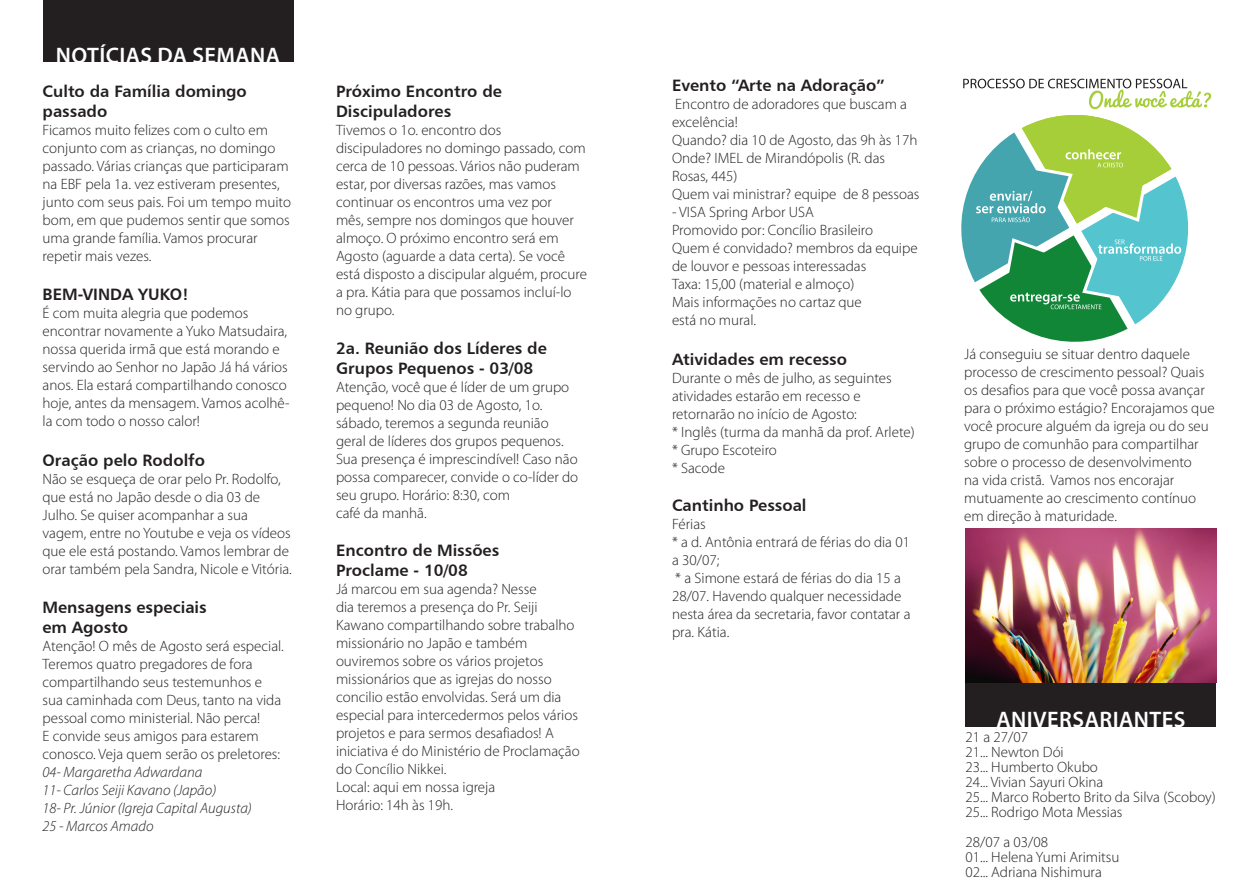
<style>
.page{position:relative;width:1259px;height:893px;background:#fff}
.page>*{position:absolute;margin:0;border:0;box-sizing:border-box;transform-origin:0 0}
.t1{font:600 22.5px "Myriad Pro";letter-spacing:.02em;color:#fff}
.subtítulo{font:16.5px/19.8px "Humanist 777 BT Bold B";color:#231f20}
.texto{font:300 15px/18px "Myriad Pro";color:#231f20}
.texto-2{font:italic 300 15px "Myriad Pro";color:#231f20}
</style>
<div class="page">
<div style="left:43px;top:0;width:250px;height:62px;background:#231f20"></div>
<svg style="left:961px;top:79px;width:250px;height:263px"></svg>
<div style="left:965px;top:675px;width:251px;height:51px;background:#231f20"></div>
<img style="left:965px;top:529px;width:251px;height:153px">
<p class="t1" style="left:56px;top:41px;width:226px">NOTÍCIAS DA SEMANA</p>
<p class="subtítulo" style="left:43px;top:81px;width:206px">Culto da Família domingo passado</p>
<p class="texto" style="left:43px;top:121px;width:250px">Ficamos muito felizes com o culto em conjunto com as crianças, no domingo passado. Várias crianças que participaram na EBF pela 1a. vez estiveram presentes, junto com seus pais. Foi um tempo muito bom, em que pudemos sentir que somos uma grande família. Vamos procurar repetir mais vezes.</p>
<p class="subtítulo" style="left:43px;top:284px;width:148px">BEM-VINDA YUKO!</p>
<p class="texto" style="left:43px;top:304px;width:249px">É com muita alegria que podemos encontrar novamente a Yuko Matsudaira, nossa querida irmã que está morando e servindo ao Senhor no Japão Já há vários anos. Ela estará compartilhando conosco hoje, antes da mensagem. Vamos acolhê&shy;la com todo o nosso calor!</p>
<p class="subtítulo" style="left:43px;top:450px;width:164px">Oração pelo Rodolfo</p>
<p class="texto" style="left:43px;top:470px;width:251px">Não se esqueça de orar pelo Pr. Rodolfo, que está no Japão desde o dia 03 de Julho. Se quiser acompanhar a sua vagem, entre no Youtube e veja os vídeos que ele está postando. Vamos lembrar de orar também pela Sandra, Nicole e Vitória.</p>
<p class="subtítulo" style="left:43px;top:597px;width:166px">Mensagens especiais</p>
<p class="subtítulo" style="left:43px;top:617px;width:87px">em Agosto</p>
<p class="texto" style="left:43px;top:637px;width:243px">Atenção! O mês de Agosto será especial.<br>Teremos quatro pregadores de fora compartilhando seus testemunhos e sua caminhada com Deus, tanto na vida pessoal como ministerial. Não perca!<br>E convide seus amigos para estarem conosco. Veja quem serão os preletores:</p>
<p class="texto-2" style="left:43px;top:764px;width:161px">04- Margaretha Adwardana</p>
<p class="texto-2" style="left:43px;top:782px;width:175px">11- Carlos Seiji Kavano (Japão)</p>
<p class="texto-2" style="left:43px;top:800px;width:211px">18- Pr. Júnior (Igreja Capital Augusta)</p>
<p class="texto-2" style="left:43px;top:818px;width:112px">25 - Marcos Amado</p>
<p class="subtítulo" style="left:336px;top:81px;width:167px">Próximo Encontro de<br>Discipuladores</p>
<p class="texto" style="left:336px;top:121px;width:252px">Tivemos o 1o. encontro dos discipuladores no domingo passado, com cerca de 10 pessoas. Vários não puderam estar, por diversas razões, mas vamos continuar os encontros uma vez por<br>mês, sempre nos domingos que houver almoço. O próximo encontro será em Agosto (aguarde a data certa). Se você está disposto a discipular alguém, procure a pra. Kátia para que possamos incluí-lo no grupo.</p>
<p class="subtítulo" style="left:336px;top:338px;width:212px">2a. Reunião dos Líderes de<br>Grupos Pequenos - 03/08</p>
<p class="texto" style="left:336px;top:378px;width:244px">Atenção, você que é líder de um grupo pequeno! No dia 03 de Agosto, 1o. sábado, teremos a segunda reunião geral de líderes dos grupos pequenos.<br>Sua presença é imprescindível! Caso não possa comparecer, convide o co-líder do seu grupo. Horário: 8:30, com</p>
<p class="texto" style="left:336px;top:504px;width:92px">café da manhã.</p>
<p class="subtítulo" style="left:336px;top:540px;width:165px">Encontro de Missões</p>
<p class="subtítulo" style="left:336px;top:559px;width:133px">Proclame - 10/08</p>
<p class="texto" style="left:336px;top:580px;width:245px">Já marcou em sua agenda? Nesse<br>dia teremos a presença do Pr. Seiji Kawano compartilhando sobre trabalho missionário no Japão e também ouviremos sobre os vários projetos missionários que as igrejas do nosso concilio estão envolvidas. Será um dia especial para intercedermos pelos vários projetos e para sermos desafiados! A iniciativa é do Ministério de Proclamação do Concílio Nikkei.</p>
<p class="texto" style="left:336px;top:778px;width:161px">Local: aqui em nossa igreja</p>
<p class="texto" style="left:336px;top:796px;width:119px">Horário: 14h às 19h.</p>
<p class="subtítulo" style="left:672px;top:75px;width:214px">Evento “Arte na Adoração”</p>
<p class="texto" style="left:672px;top:95px;width:237px">Encontro de adoradores que buscam a excelência!</p>
<p class="texto" style="left:672px;top:131px;width:247px">Quando? dia 10 de Agosto, das 9h às 17h</p>
<p class="texto" style="left:672px;top:149px;width:215px">Onde? IMEL de Mirandópolis (R. das<br>Rosas, 445)</p>
<p class="texto" style="left:672px;top:185px;width:249px">Quem vai ministrar? equipe de 8 pessoas</p>
<p class="texto" style="left:672px;top:203px;width:143px">- VISA Spring Arbor USA</p>
<p class="texto" style="left:672px;top:221px;width:203px">Promovido por: Concílio Brasileiro</p>
<p class="texto" style="left:672px;top:239px;width:247px">Quem é convidado? membros da equipe de louvor e pessoas interessadas</p>
<p class="texto" style="left:672px;top:275px;width:184px">Taxa: 15,00 (material e almoço)</p>
<p class="texto" style="left:672px;top:293px;width:191px">Mais informações no cartaz que</p>
<p class="texto" style="left:672px;top:311px;width:86px">está no mural.</p>
<p class="subtítulo" style="left:672px;top:349px;width:177px">Atividades em recesso</p>
<p class="texto" style="left:672px;top:369px;width:221px">Durante o mês de julho, as seguintes atividades estarão em recesso e retornarão no início de Agosto:</p>
<p class="texto" style="left:672px;top:423px;width:244px">* Inglês (turma da manhã da prof. Arlete)</p>
<p class="texto" style="left:672px;top:441px;width:106px">* Grupo Escoteiro</p>
<p class="texto" style="left:672px;top:459px;width:55px">* Sacode</p>
<p class="subtítulo" style="left:672px;top:495px;width:136px">Cantinho Pessoal</p>
<p class="texto" style="left:672px;top:515px;width:35px">Férias</p>
<p class="texto" style="left:672px;top:533px;width:239px">* a d. Antônia entrará de férias do dia 01 a 30/07;</p>
<p class="texto" style="left:672px;top:569px;width:240px">* a Simone estará de férias do dia 15 a<br>28/07. Havendo qualquer necessidade nesta área da secretaria, favor contatar a pra. Kátia.</p>
<p class="texto" style="left:964px;top:345px;width:252px">Já conseguiu se situar dentro daquele processo de crescimento pessoal? Quais os desafios para que você possa avançar para o próximo estágio? Encorajamos que você procure alguém da igreja ou do seu grupo de comunhão para compartilhar sobre o processo de desenvolvimento<br>na vida cristã. Vamos nos encorajar mutuamente ao crescimento contínuo em direção à maturidade.</p>
<p class="t1" style="left:996px;top:705px;width:190px">ANIVERSARIANTES</p>
<p class="texto" style="left:965px;top:728px;width:64px">21 a 27/07</p>
<p class="texto" style="left:965px;top:743px;width:100px">21... Newton Dói</p>
<p class="texto" style="left:965px;top:758px;width:134px">23... Humberto Okubo</p>
<p class="texto" style="left:965px;top:773px;width:139px">24... Vivian Sayuri Okina</p>
<p class="texto" style="left:965px;top:788px;width:252px">25... Marco Roberto Brito da Silva (Scoboy)</p>
<p class="texto" style="left:965px;top:803px;width:158px">25... Rodrigo Mota Messias</p>
<p class="texto" style="left:965px;top:833px;width:84px">28/07 a 03/08</p>
<p class="texto" style="left:965px;top:848px;width:155px">01... Helena Yumi Arimitsu</p>
<p class="texto" style="left:965px;top:863px;width:138px">02... Adriana Nishimura</p>
</div>
